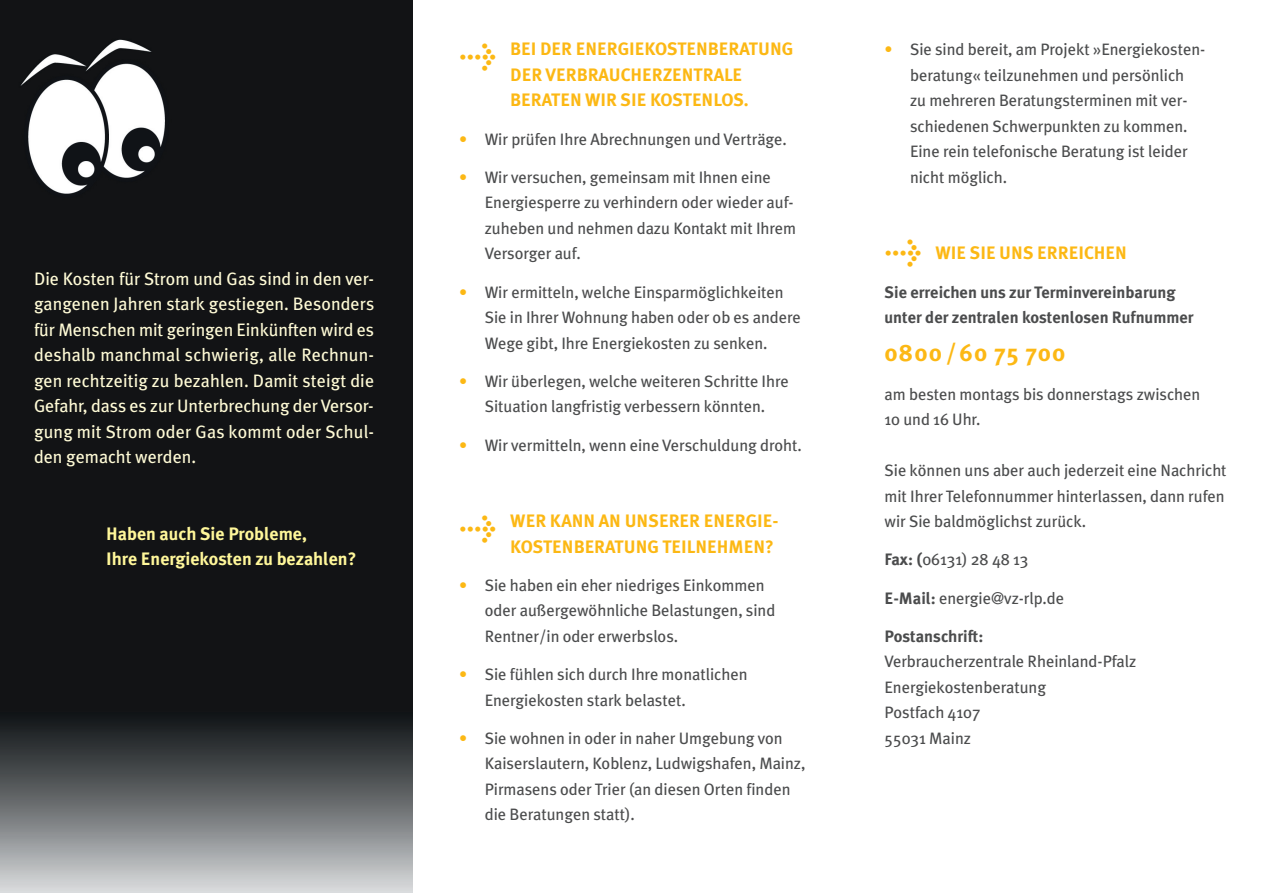
<style>
.page{position:relative;width:1263px;height:893px;background:#fff}
.page>*{position:absolute;margin:0;border:0;box-sizing:border-box;transform-origin:0 0}
.t1{font:700 24px "Meta Plus";letter-spacing:.05em;color:#fcb814}
.t2{font:18px/25.5px "Meta Plus";letter-spacing:.01em;color:#fffbd6;text-align:justify}
.t3{font:700 18px/25.5px "Meta Plus";color:#fcb814;text-align:center}
.t4{font:700 18px/25.5px "Meta Plus";color:#fff79a}
.t5{font:16.5px/25.5px "Meta Plus";letter-spacing:-.005em;color:#4b4c4d}
.t6{font:700 16.5px/25.5px "Meta Plus";color:#4b4c4d}
.s1{font-size:30px}
.s2{color:#fcb814}
.s3{font-weight:700}
</style>
<div class="page">
<img style="left:0;top:0;width:412px;height:893px">
<p class="t2" style="left:34px;top:267px;width:342px">Die Kosten für Strom und Gas sind in den ver - gangenen Jahren stark gestiegen. Besonders für Menschen mit geringen Einkünften wird es deshalb manchmal schwierig, alle Rechnun&shy;gen rechtzeitig zu bezahlen. Damit steigt die Gefahr, dass es zur Unterbrechung der Versor&shy;gung mit Strom oder Gas kommt oder Schul&shy;den gemacht werden.</p>
<p class="t4" style="left:106px;top:522px;width:252px">Haben auch Sie Probleme,<br>Ihre Energiekosten zu bezahlen?</p>
<p class="t3" style="left:459px;top:38px;width:336px"><span class="s1">&gt;</span> BEI DER ENERGIEKOSTENBERATUNG<br>DER VERBRAUCHERZENTRALE<br>BERATEN WIR SIE KOSTENLOS.</p>
<p class="t5" style="left:459px;top:127px;width:329px"><span class="s2">•</span> Wir prüfen Ihre Abrechnungen und Verträge.</p>
<p class="t5" style="left:485px;top:166px;width:313px;text-indent:-26px"><span class="s2">•</span> Wir versuchen, gemeinsam mit Ihnen eine Ener gie sperre zu verhindern oder wieder auf - zuheben und nehmen dazu Kontakt mit Ihrem Versorger auf.</p>
<p class="t5" style="left:485px;top:280px;width:318px;text-indent:-26px"><span class="s2">•</span> Wir ermitteln, welche Einsparmöglichkeiten<br>Sie in Ihrer Wohnung haben oder ob es andere<br>Wege gibt, Ihre Energiekosten zu senken.</p>
<p class="t5" style="left:459px;top:370px;width:331px;text-align:center"><span class="s2">•</span> Wir überlegen, welche weiteren Schritte Ihre<br>Situation langfristig verbessern könnten.</p>
<p class="t5" style="left:459px;top:433px;width:344px"><span class="s2">•</span> Wir vermitteln, wenn eine Verschuldung droht.</p>
<p class="t3" style="left:459px;top:509px;width:321px;text-align:right"><span class="s1">&gt;</span> WER KANN AN UNSERER ENERGIE -<br>KOSTEN BERATUNG TEILNEHMEN?</p>
<p class="t5" style="left:485px;top:574px;width:292px;text-indent:-26px"><span class="s2">•</span> Sie haben ein eher niedriges Einkommen oder außergewöhnliche Belastungen, sind<br>Rentner/in oder erwerbslos.</p>
<p class="t5" style="left:485px;top:663px;width:264px;text-indent:-26px"><span class="s2">•</span> Sie fühlen sich durch Ihre monatlichen<br>Energiekosten stark belastet.</p>
<p class="t5" style="left:485px;top:727px;width:322px;text-indent:-26px"><span class="s2">•</span> Sie wohnen in oder in naher Umgebung von Kaiserslautern, Koblenz, Ludwigshafen, Mainz, Pirmasens oder Trier (an diesen Orten finden die Beratungen statt).</p>
<p class="t5" style="left:910px;top:38px;width:297px;text-indent:-26px"><span class="s2">•</span> Sie sind bereit, am Projekt »Energiekosten - beratung« teilzunehmen und persönlich<br>zu mehreren Beratungsterminen mit ver - schiedenen Schwerpunkten zu kommen.<br>Eine rein telefonische Beratung ist leider nicht möglich.</p>
<p class="t3" style="left:884px;top:242px;width:244px"><span class="s1">&gt;</span> WIE SIE UNS ERREICHEN</p>
<p class="t6" style="left:884px;top:280px;width:311px">Sie erreichen uns zur Terminvereinbarung unter der zentralen kostenlosen Rufnummer</p>
<h1 class="t1" style="left:884px;top:344px;width:182px">0800/60 75 700</h1>
<p class="t5" style="left:884px;top:382px;width:317px">am besten montags bis donnerstags zwischen<br>10 und 16 Uhr.</p>
<p class="t5" style="left:884px;top:459px;width:344px;text-align:justify">Sie können uns aber auch jederzeit eine Nachricht mit Ihrer Telefonnummer hinterlassen, dann rufen wir Sie baldmöglichst zurück.</p>
<p class="t5" style="left:884px;top:548px;width:146px"><span class="s3">Fax: (</span>06131) 28 48 13</p>
<p class="t5" style="left:884px;top:586px;width:181px"><span class="s3">E-Mail:</span> energie@vz-rlp.de</p>
<p class="t6" style="left:884px;top:625px;width:100px">Postanschrift:</p>
<p class="t5" style="left:884px;top:650px;width:253px">Verbraucherzentrale Rheinland-Pfalz<br>Energiekostenberatung<br>Postfach 4107<br>55031 Mainz</p>
</div>
